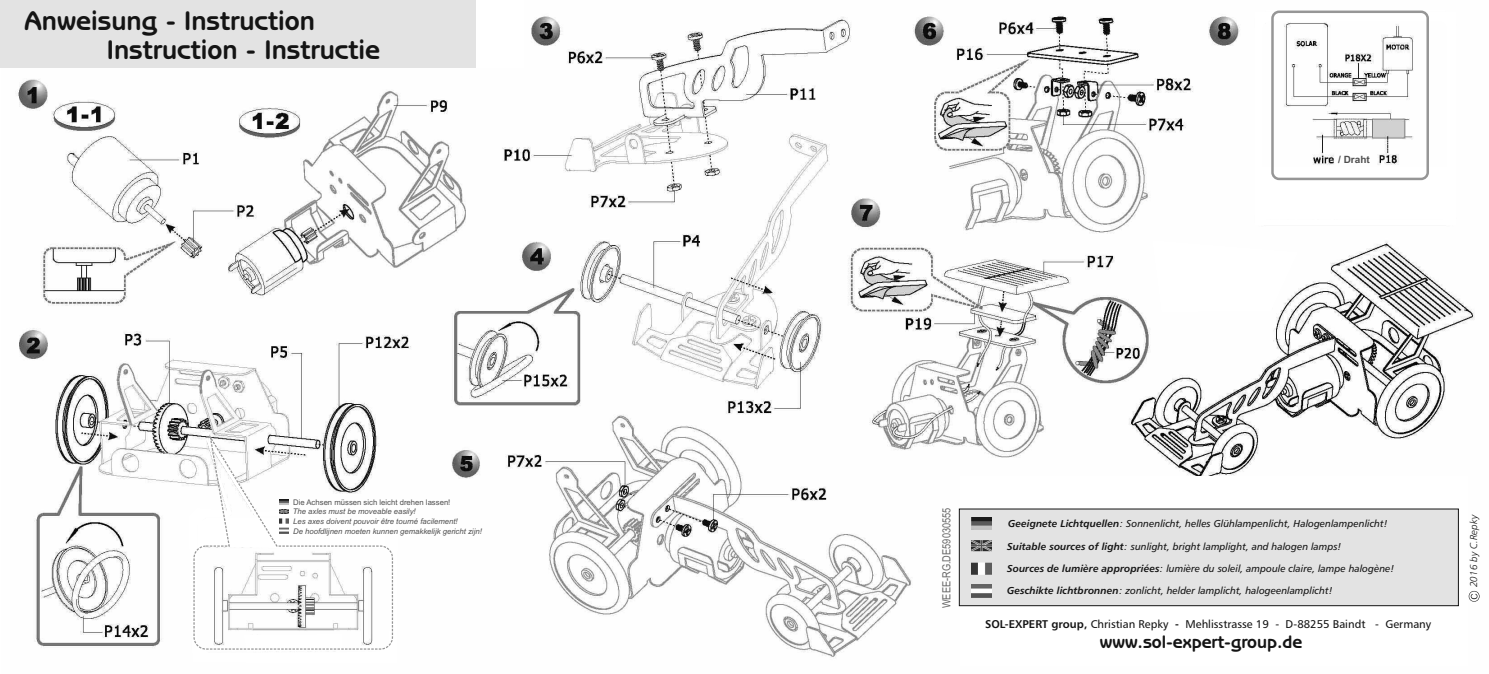
<style>
.page{position:relative;width:1489px;height:674px;background:#fff}
.page>*{position:absolute;margin:0;border:0;box-sizing:border-box;transform-origin:0 0}
.t1{font:700 27.38px/29.6px "Benguiat Gothic IT Cby BT";color:#141414}
.t2{font:700 18.12px "Benguiat Gothic IT Cby BT";color:#141414}
.t3{font:11.25px "Humanist 777 BT Roman B";color:#141414}
.t4{font:11.25px "Arial Narrow";color:#666}
.t5{font:10px/21.9px "Humanist 777 BT Italic B";color:#141414}
.t6{font:10px "Humanist 777 BT Light Italic B";color:#141414}
.t7{font:700 10px "Arial";color:#4f4f4f}
.t8{font:italic 7.75px/9.9px "Arial";color:#4f4f4f}
.t9{font:7.75px "Arial";color:#4f4f4f}
.s1{font-family:"Humanist 777 BT Bold Italic B"}
.s2{font-family:"Humanist 777 BT Bold B"}
</style>
<div class="page">
<img style="left:18px;top:10px;width:1462px;height:648px">
<div style="left:434px;top:0;width:90px;height:68px;background:#fff"></div>
<div style="left:960px;top:476px;width:507px;height:189px;background:#fff"></div>
<div style="left:958px;top:508px;width:500px;height:98px;background:#e3e3e3"></div>
<svg style="left:1468px;top:590px;width:11px;height:11px"></svg>
<div style="left:0;top:0;width:475px;height:68px;background:#e3e3e3"></div>
<img style="left:971px;top:517px;width:20px;height:15px">
<img style="left:971px;top:581px;width:20px;height:16px">
<img style="left:971px;top:536px;width:20px;height:18px">
<img style="left:971px;top:560px;width:20px;height:16px">
<svg style="left:1151px;top:240px;width:147px;height:72px"></svg>
<svg style="left:188px;top:434px;width:210px;height:224px"></svg>
<svg style="left:193px;top:431px;width:200px;height:219px"></svg>
<svg style="left:198px;top:499px;width:188px;height:49px"></svg>
<svg style="left:1254px;top:12px;width:202px;height:214px"></svg>
<div style="left:1271px;top:11px;width:157px;height:169px;border:2px solid #969696;border-radius:7px"></div>
<svg style="left:206px;top:438px;width:6px;height:15px"></svg>
<h1 class="t1" style="left:107px;top:8px;width:274px;text-indent:-83px">Anweisung - Instruction<br>Instruction - Instructie</h1>
<p class="t7" style="left:1337px;top:156px;width:33px">/ Draht</p>
<p class="t9" style="left:293px;top:499px;width:159px">Die Achsen müssen sich leicht drehen lassen!</p>
<p class="t8" style="left:293px;top:507px;width:190px">The axles must be moveable easily!<br>Les axes doivent pouvoir être tourné facilement!<br>De hoofdlijnen moeten kunnen gemakkelijk gericht zijn!</p>
<p class="t4" style="left:942px;top:608px;width:102px;rotate:-90deg">WEEE-RG.DE59030555</p>
<p class="t5" style="left:1008px;top:513px;width:381px"><span class="s1">Geeignete Lichtquellen</span>: Sonnenlicht, helles Glühlampenlicht, Halogenlampenlicht!</p>
<p class="t5" style="left:1007px;top:535px;width:389px"><span class="s1">Suitable sources of light</span>: sunlight, bright lamplight, and halogen lamps!<br><span class="s1">Sources de lumière appropriées</span>: lumière du soleil, ampoule claire, lampe halogène!</p>
<p class="t5" style="left:1007px;top:580px;width:327px"><span class="s1">Geschikte lichtbronnen</span>: zonlicht, helder lamplicht, halogeenlamplicht!</p>
<h2 class="t2" style="left:1099px;top:633px;width:204px">www.sol-expert-group.de</h2>
<p class="t3" style="left:985px;top:619px;width:447px"><span class="s2">SOL-EXPERT group,</span> Christian Repky <span class="s2">-</span> Mehlisstrasse 19 - D-88255 Baindt - Germany</p>
<p class="t6" style="left:1469px;top:586px;width:75px;rotate:-90deg">2016 by C.Repky</p>
</div>
